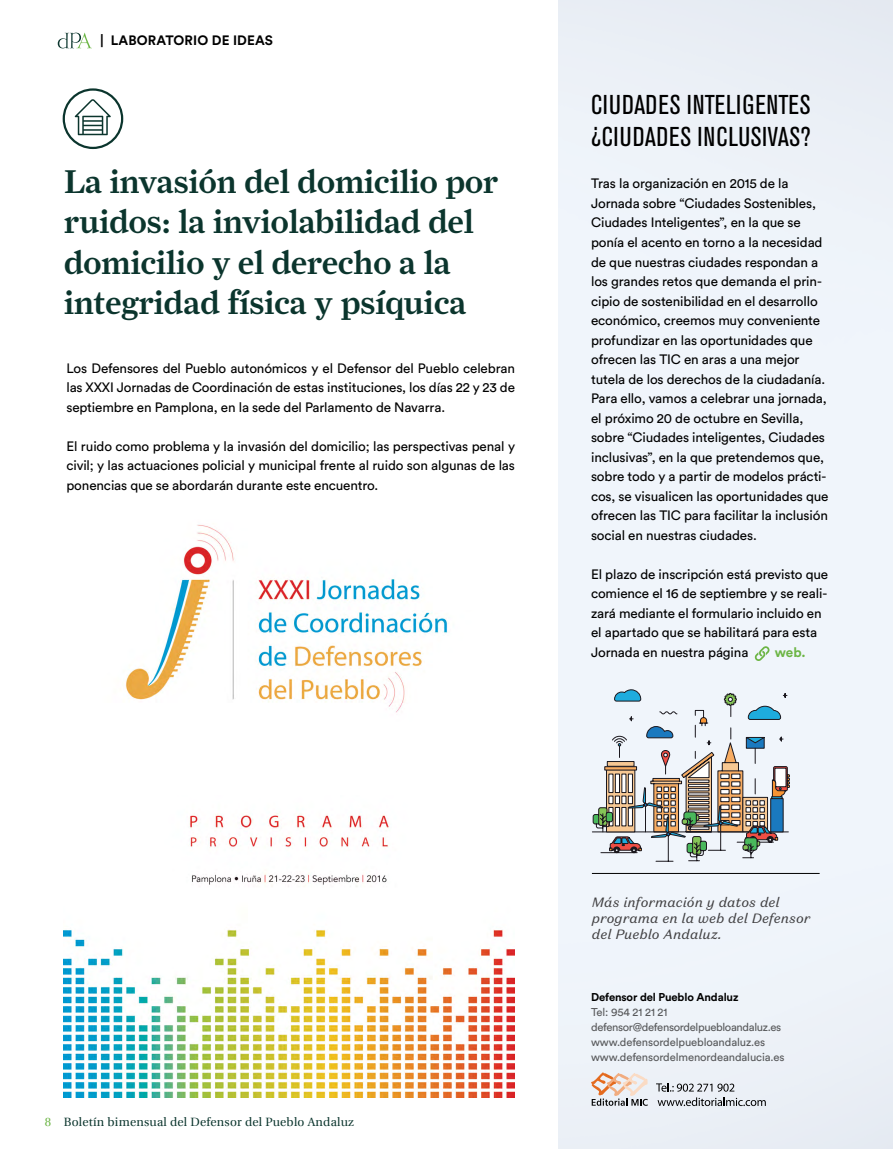
<style>
.page{position:relative;width:893px;height:1149px;background:#fff}
.page>*{position:absolute;margin:0;border:0;box-sizing:border-box;transform-origin:0 0}
.t1{font:500 33px/40.5px "Farnham Display";color:#0b352d}
.t2{font:condensed 27px/32.4px "Akzidenz Grotesk BE";letter-spacing:.02em;color:#000}
.t3{font:13.5px/19.5px "Circular Std";letter-spacing:-.01em;color:#000;text-align:justify}
.t4{font:italic 13.5px/16.2px "Domaine Sans Text";color:#414042}
.t5{font:700 13.5px "Circular Std";letter-spacing:.01em;color:#000}
.t6{font:700 13.5px "Circular Std";color:#6cb545}
.t7{font:12px "Utopia";letter-spacing:.02em;color:#0b352d}
.t8{font:11.25px/15px "Circular Std";letter-spacing:-.01em;color:#58595b}
.t9{font:700 11.25px "Circular Std";letter-spacing:-.01em;color:#000}
.s1{color:#6cb545}
</style>
<div class="page">
<div style="left:559px;top:0;width:334px;height:1148px;background:#f0f4fb"></div>
<svg style="left:656px;top:1082px;width:78px;height:9px"></svg>
<svg style="left:657px;top:1097px;width:109px;height:8px"></svg>
<svg style="left:591px;top:1071px;width:58px;height:34px;background:#dcccc4"></svg>
<svg style="left:754px;top:646px;width:16px;height:14px"></svg>
<img style="left:64px;top:524px;width:450px;height:573px">
<svg style="left:58px;top:33px;width:34px;height:15px"></svg>
<div style="left:63px;top:88px;width:60px;height:61px;border:2px solid #0b352d;border-radius:50%"></div>
<svg style="left:75px;top:99px;width:36px;height:36px"></svg>
<hr style="left:592px;top:872px;width:228px;height:1px;background:#000">
<svg style="left:592px;top:689px;width:198px;height:172px"></svg>
<p class="t5" style="left:100px;top:31px;width:174px">| LABORATORIO DE IDEAS</p>
<h1 class="t1" style="left:64px;top:161px;width:436px">La invasión del domicilio por ruidos: la inviolabilidad del domicilio y el derecho a la integridad física y psíquica</h1>
<p class="t3" style="left:66px;top:358px;width:450px">Los Defensores del Pueblo autonómicos y el Defensor del Pueblo celebran las XXXI Jornadas de Coordinación de estas instituciones, los días 22 y 23 de septiembre en Pamplona, en la sede del Parlamento de Navarra.</p>
<p class="t3" style="left:66px;top:436px;width:450px">El ruido como problema y la invasión del domicilio; las perspectivas penal y civil; y las actuaciones policial y municipal frente al ruido son algunas de las ponencias que se abordarán durante este encuentro.</p>
<h2 class="t2" style="left:591px;top:89px;width:221px">CIUDADES INTELIGENTES ¿CIUDADES INCLUSIVAS?</h2>
<p class="t3" style="left:591px;top:174px;width:239px;text-align:left">Tras la organización en 2015 de la Jornada sobre “Ciudades Sostenibles, Ciudades Inteligentes”, en la que se ponía el acento en torno a la necesidad de que nuestras ciudades respondan a los grandes retos que demanda el prin&shy;cipio de sostenibilidad en el desarrollo económico, creemos muy conveniente profundizar en las oportunidades que ofrecen las TIC en aras a una mejor tutela de los derechos de la ciudadanía.<br>Para ello, vamos a celebrar una jornada, el próximo 20 de octubre en Sevilla, sobre “Ciudades inteligentes, Ciudades inclusivas”, en la que pretendemos que, sobre todo y a partir de modelos prácti&shy;cos, se visualicen las oportunidades que ofrecen las TIC para facilitar la inclusión social en nuestras ciudades.</p>
<p class="t3" style="left:591px;top:564px;width:239px;text-align:left">El plazo de inscripción está previsto que comience el 16 de septiembre y se reali&shy;zará mediante el formulario incluido en el apartado que se habilitará para esta Jornada en nuestra página</p>
<p class="t6" style="left:775px;top:643px;width:32px">web.</p>
<p class="t7" style="left:45px;top:1114px;width:311px"><span class="s1">8</span> Boletín bimensual del Defensor del Pueblo Andaluz</p>
<p class="t4" style="left:592px;top:893px;width:220px">Más información y datos del programa en la web del Defensor del Pueblo Andaluz.</p>
<p class="t9" style="left:591px;top:989px;width:149px">Defensor del Pueblo Andaluz</p>
<p class="t8" style="left:591px;top:1004px;width:195px">Tel: 954 21 21 21 defensor@defensordelpuebloandaluz.es www.defensordelpuebloandaluz.es www.defensordelmenordeandalucia.es</p>
</div>
